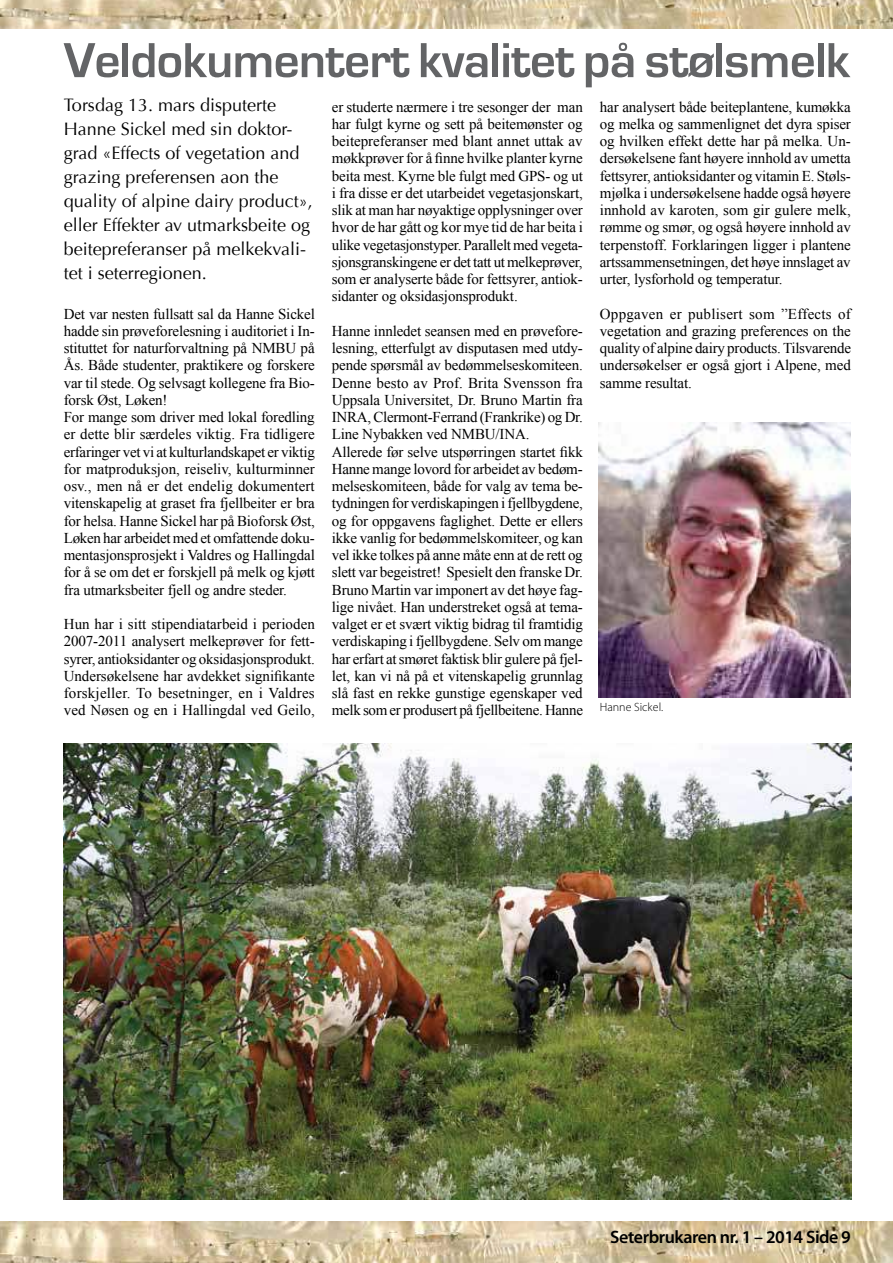
<style>
.page{position:relative;width:893px;height:1263px;background:#fff}
.page>*{position:absolute;margin:0;border:0;box-sizing:border-box;transform-origin:0 0}
.t1{font:700 51px "Eurostile";letter-spacing:-.01em;color:#636466}
.t2{font:18px/24px "Optima";color:#000}
.t3{font:600 18px "Myriad Pro";letter-spacing:-.025em;color:#000}
.t4{font:15px/17.2px "Times New Roman";letter-spacing:-.01em;color:#000;text-align:justify}
.t5{font:300 12px "Myriad Pro";color:#000}
</style>
<div class="page">
<img style="left:0;top:1222px;width:893px;height:41px">
<img style="left:0;top:0;width:893px;height:28px">
<img style="left:64px;top:743px;width:787px;height:456px">
<img style="left:599px;top:423px;width:251px;height:274px">
<h1 class="t1" style="left:64px;top:43px;width:788px">Veldokumentert kvalitet på stølsmelk</h1>
<p class="t2" style="left:64px;top:93px;width:251px">Torsdag 13. mars disputerte<br>Hanne Sickel med sin doktor&shy;grad «Effects of vegetation and grazing preferensen aon the quality of alpine dairy product», eller Effekter av utmarksbeite og beitepreferanser på melkekvali&shy;tet i seterregionen.</p>
<p class="t4" style="left:64px;top:306px;width:253px;text-align:left">Det var nesten fullsatt sal da Hanne Sickel hadde sin prøveforelesning i auditoriet i In&shy;stituttet for naturforvaltning på NMBU på Ås. Både studenter, praktikere og forskere var til stede. Og selvsagt kollegene fra Bio&shy;forsk Øst, Løken!<br>For mange som driver med lokal foredling er dette blir særdeles viktig. Fra tidligere erfaringer vet vi at kulturlandskapet er viktig for matproduksjon, reiseliv, kulturminner osv., men nå er det endelig dokumentert vitenskapelig at graset fra fjellbeiter er bra for helsa. Hanne Sickel har på Bioforsk Øst, Løken har arbeidet med et omfattende doku&shy;mentasjonsprosjekt i Valdres og Hallingdal for å se om det er forskjell på melk og kjøtt fra utmarksbeiter fjell og andre steder.</p>
<p class="t4" style="left:64px;top:617px;width:253px">Hun har i sitt stipendiatarbeid i perioden 2007-2011 analysert melkeprøver for fett&shy;syrer, antioksidanter og oksidasjonsprodukt.<br>Undersøkelsene har avdekket signi昀椀kante forskjeller. To besetninger, en i Valdres ved Nøsen og en i Hallingdal ved Geilo,</p>
<p class="t4" style="left:332px;top:99px;width:253px">er studerte nærmere i tre sesonger der man har fulgt kyrne og sett på beitemønster og beitepreferanser med blant annet uttak av møkkprøver for å 昀椀nne hvilke planter kyrne beita mest. Kyrne ble fulgt med GPS- og ut i fra disse er det utarbeidet vegetasjonskart, slik at man har nøyaktige opplysninger over hvor de har gått og kor mye tid de har beita i ulike vegetasjonstyper. Parallelt med vegeta&shy;sjonsgranskingene er det tatt ut melkeprøver, som er analyserte både for fettsyrer, antiok&shy;sidanter og oksidasjonsprodukt.</p>
<p class="t4" style="left:332px;top:324px;width:253px;text-align:left">Hanne innledet seansen med en prøvefore&shy;lesning, etterfulgt av disputasen med utdy&shy;pende spørsmål av bedømmelseskomiteen.<br>Denne besto av Prof. Brita Svensson fra Uppsala Universitet, Dr. Bruno Martin fra INRA, Clermont-Ferrand (Frankrike) og Dr.<br>Line Nybakken ved NMBU/INA.<br>Allerede før selve utspørringen startet 昀椀kk Hanne mange lovord for arbeidet av bedøm&shy;melseskomiteen, både for valg av tema be&shy;tydningen for verdiskapingen i fjellbygdene, og for oppgavens faglighet. Dette er ellers ikke vanlig for bedømmelskomiteer, og kan vel ikke tolkes på anne måte enn at de rett og slett var begeistret! Spesielt den franske Dr.<br>Bruno Martin var imponert av det høye fag&shy;lige nivået. Han understreket også at tema&shy;valget er et svært viktig bidrag til framtidig verdiskaping i fjellbygdene. Selv om mange har erfart at smøret faktisk blir gulere på fjel&shy;let, kan vi nå på et vitenskapelig grunnlag slå fast en rekke gunstige egenskaper ved melk som er produsert på fjellbeitene. Hanne</p>
<p class="t4" style="left:600px;top:99px;width:253px">har analysert både beiteplantene, kumøkka og melka og sammenlignet det dyra spiser og hvilken effekt dette har på melka. Un&shy;dersøkelsene fant høyere innhold av umetta fettsyrer, antioksidanter og vitamin E. Støls&shy;mjølka i undersøkelsene hadde også høyere innhold av karoten, som gir gulere melk, rømme og smør, og også høyere innhold av terpenstoff. Forklaringen ligger i plantene artssammensetningen, det høye innslaget av urter, lysforhold og temperatur.</p>
<p class="t4" style="left:600px;top:306px;width:253px">Oppgaven er publisert som ”Effects of vegetation and grazing preferences on the quality of alpine dairy products. Tilsvarende undersøkelser er også gjort i Alpene, med samme resultat.</p>
<p class="t5" style="left:600px;top:700px;width:65px">Hanne Sickel.</p>
<p class="t3" style="left:610px;top:1226px;width:242px">Seterbrukaren nr. 1 – 2014 Side 9</p>
</div>
